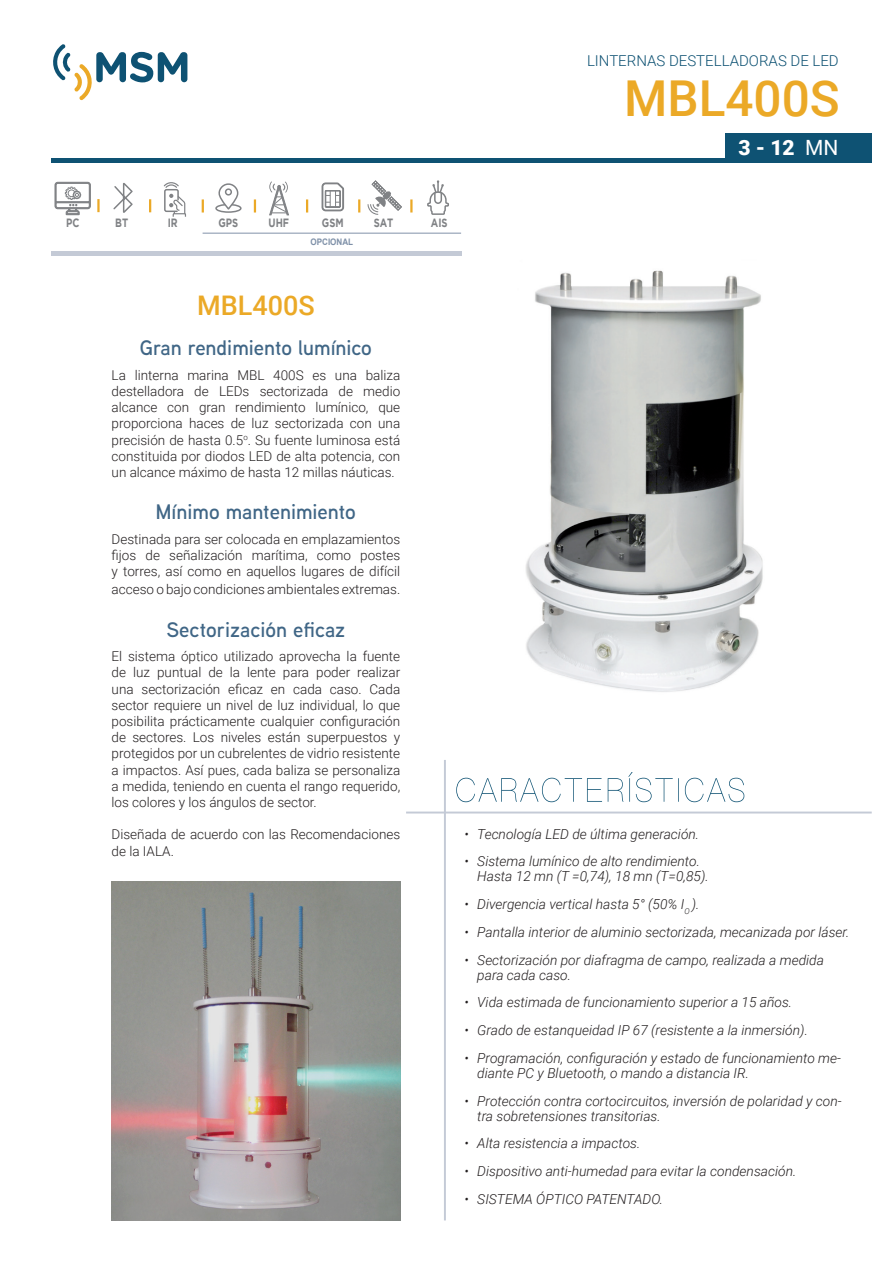
<style>
.page{position:relative;width:893px;height:1263px;background:#fff}
.page>*{position:absolute;margin:0;border:0;box-sizing:border-box;transform-origin:0 0}
.t1{font:500 49.5px "Roboto";color:#eba927}
.t2{font:500 27px "Roboto";color:#eba927}
.t3{font:600 21px "Aaux Next";color:#406686}
.t4{font:900 21px "Roboto";color:#fff}
.t5{font:300 15px "Roboto";color:#0e5273}
.t6{font:italic 300 13.8px/15px "Roboto";color:#231f20}
.Párrafo_descriptivo{font:300 13.5px/16.2px "Roboto";color:#231f20;text-align:justify}
.t7{font:700 12px "Gotham";color:#808285;scale:.79 1}
.t8{font:700 9px "Arial";color:#7e90a8;scale:.9 1}
.s1{font-weight:400}
</style>
<div class="page">
<div style="left:726px;top:133px;width:146px;height:26px;background:#0e5273"></div>
<svg style="left:53px;top:44px;width:134px;height:56px"></svg>
<div style="left:51px;top:158px;width:821px;height:5px;background:#0e5273"></div>
<hr style="left:444px;top:760px;width:2px;height:460px;background:#c4cad6">
<hr style="left:406px;top:811px;width:466px;height:2px;background:#c4cad6">
<svg style="left:456px;top:772px;width:288px;height:30px"></svg>
<img style="left:525px;top:270px;width:238px;height:422px">
<div style="left:51px;top:251px;width:349px;height:5px;background:#c4cad6"></div>
<img style="left:112px;top:881px;width:288px;height:339px">
<svg style="left:55px;top:181px;width:36px;height:34px"></svg>
<div style="left:54px;top:251px;width:408px;height:5px;background:#c4cad6"></div>
<svg style="left:97px;top:199px;width:3px;height:13px"></svg>
<svg style="left:254px;top:199px;width:2px;height:13px"></svg>
<svg style="left:358px;top:199px;width:2px;height:13px"></svg>
<svg style="left:202px;top:199px;width:2px;height:13px"></svg>
<svg style="left:306px;top:199px;width:2px;height:13px"></svg>
<svg style="left:410px;top:199px;width:3px;height:13px"></svg>
<svg style="left:149px;top:199px;width:2px;height:13px"></svg>
<hr style="left:203px;top:232px;width:258px;height:2px;background:#abb6c6">
<svg style="left:113px;top:183px;width:20px;height:30px"></svg>
<svg style="left:163px;top:182px;width:23px;height:35px"></svg>
<div style="left:215px;top:204px;width:27px;height:9px;border:2px solid #808285;border-radius:50%"></div>
<svg style="left:218px;top:183px;width:21px;height:27px"></svg>
<div style="left:225px;top:188px;width:7px;height:8px;border:2px solid #808285;border-radius:50%"></div>
<svg style="left:269px;top:181px;width:20px;height:34px"></svg>
<svg style="left:321px;top:182px;width:23px;height:30px"></svg>
<svg style="left:368px;top:180px;width:34px;height:35px"></svg>
<svg style="left:427px;top:180px;width:22px;height:35px"></svg>
<p class="t7" style="left:66px;top:216px;width:18px">PC</p>
<p class="t5" style="left:587px;top:50px;width:253px">LINTERNAS DESTELLADORAS DE LED</p>
<p class="t1" style="left:624px;top:64px;width:217px">MBL400S</p>
<p class="t4" style="left:738px;top:133px;width:102px">3 - 12 <span class="s1">MN</span></p>
<p class="t7" style="left:115px;top:216px;width:18px">BT</p>
<p class="t7" style="left:168px;top:216px;width:14px">IR</p>
<p class="t7" style="left:219px;top:216px;width:27px">GPS</p>
<p class="t7" style="left:269px;top:216px;width:28px">UHF</p>
<p class="t7" style="left:322px;top:216px;width:29px">GSM</p>
<p class="t7" style="left:374px;top:216px;width:26px">SAT</p>
<p class="t7" style="left:431px;top:216px;width:23px">AIS</p>
<p class="t8" style="left:310px;top:236px;width:49px">OPCIONAL</p>
<p class="t2" style="left:197px;top:286px;width:119px">MBL400S</p>
<p class="t3" style="left:140px;top:333px;width:233px">Gran rendimiento lumínico</p>
<p class="Párrafo_descriptivo" style="left:112px;top:366px;width:290px">La linterna marina MBL 400S es una baliza destelladora de LEDs sectorizada de medio alcance con gran rendimiento lumínico, que proporciona haces de luz sectorizada con una precisión de hasta 0.5<sup>o</sup>. Su fuente luminosa está constituida por diodos LED de alta potencia, con un alcance máximo de hasta 12 millas náuticas.</p>
<p class="t3" style="left:156px;top:497px;width:201px">Mínimo mantenimiento</p>
<p class="Párrafo_descriptivo" style="left:112px;top:530px;width:290px">Destinada para ser colocada en emplazamientos fijos de señalización marítima, como postes y torres, así como en aquellos lugares de difícil</p>
<p class="Párrafo_descriptivo" style="left:112px;top:581px;width:290px">acceso o bajo condiciones ambientales extremas.</p>
<p class="t3" style="left:167px;top:615px;width:180px">Sectorización eficaz</p>
<p class="Párrafo_descriptivo" style="left:112px;top:648px;width:290px">El sistema óptico utilizado aprovecha la fuente de luz puntual de la lente para poder realizar una sectorización eficaz en cada caso. Cada sector requiere un nivel de luz individual, lo que posibilita prácticamente cualquier configuración de sectores. Los niveles están superpuestos y protegidos por un cubrelentes de vidrio resistente a impactos. Así pues, cada baliza se personaliza a medida, teniendo en cuenta el rango requerido, los colores y los ángulos de sector.</p>
<p class="Párrafo_descriptivo" style="left:112px;top:826px;width:290px">Diseñada de acuerdo con las Recomendaciones de la IALA.</p>
<p class="t6" style="left:465px;top:826px;width:236px">• Tecnología LED de última generación.</p>
<p class="t6" style="left:477px;top:853px;width:233px;text-indent:-13px">• Sistema lumínico de alto rendimiento.<br>Hasta 12 mn (T =0,74), 18 mn (T=0,85).</p>
<p class="t6" style="left:465px;top:896px;width:236px">• Divergencia vertical hasta 5° (50% I<sub>O</sub> ).</p>
<p class="t6" style="left:465px;top:924px;width:386px">• Pantalla interior de aluminio sectorizada, mecanizada por láser.</p>
<p class="t6" style="left:477px;top:952px;width:348px;text-indent:-13px">• Sectorización por diafragma de campo, realizada a medida para cada caso.</p>
<p class="t6" style="left:465px;top:994px;width:329px">• Vida estimada de funcionamiento superior a 15 años.</p>
<p class="t6" style="left:465px;top:1022px;width:345px">• Grado de estanqueidad IP 67 (resistente a la inmersión).</p>
<p class="t6" style="left:477px;top:1050px;width:365px;text-indent:-13px">• Programación, configuración y estado de funcionamiento me&shy;diante PC y Bluetooth, o mando a distancia IR.</p>
<p class="t6" style="left:477px;top:1093px;width:366px;text-indent:-13px">• Protección contra cortocircuitos, inversión de polaridad y con&shy;tra sobretensiones transitorias.</p>
<p class="t6" style="left:465px;top:1135px;width:177px">• Alta resistencia a impactos.</p>
<p class="t6" style="left:465px;top:1163px;width:333px">• Dispositivo anti-humedad para evitar la condensación.</p>
<p class="t6" style="left:465px;top:1191px;width:200px">• SISTEMA ÓPTICO PATENTADO.</p>
</div>
